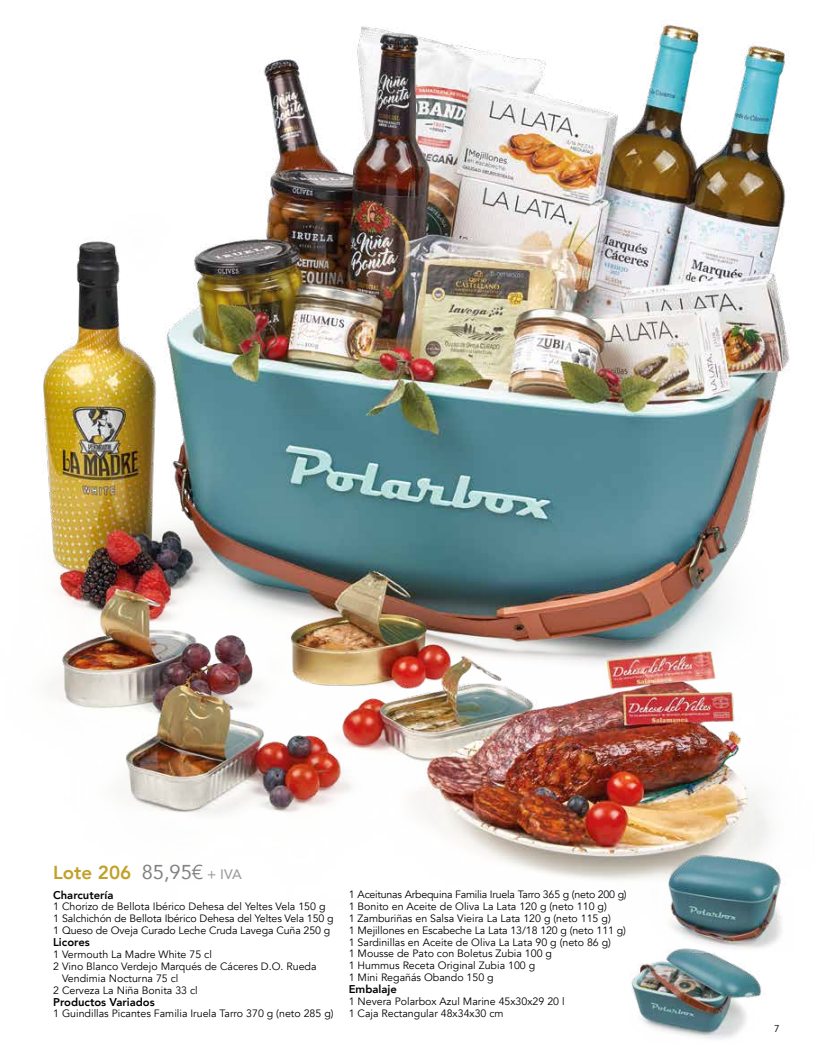
<style>
.page{position:relative;width:815px;height:1053px;background:#fff}
.page>*{position:absolute;margin:0;border:0;box-sizing:border-box;transform-origin:0 0}
.t1{font:800 18.75px "Avenir";color:#c1a128}
.t2{font:800 11.25px "Avenir";color:#000}
.t3{font:10.62px/11.9px "Avenir";color:#000}
.t4{font:10px "Avenir";color:#000}
.s1{font-weight:400;font-size:20px;color:#828282}
.s2{font-weight:500;font-size:13.75px;color:#9e9d9d}
</style>
<div class="page">
<img style="left:41px;top:24px;width:749px;height:857px">
<img style="left:630px;top:952px;width:132px;height:87px">
<img style="left:650px;top:851px;width:140px;height:101px">
<h1 class="t1" style="left:53px;top:857px;width:190px">Lote 206 <span class="s1">85,95€</span> <span class="s2">+ IVA</span></h1>
<p class="t2" style="left:53px;top:885px;width:62px">Charcutería</p>
<p class="t3" style="left:53px;top:901px;width:282px">1 Chorizo de Bellota Ibérico Dehesa del Yeltes Vela 150 g<br>1 Salchichón de Bellota Ibérico Dehesa del Yeltes Vela 150 g<br>1 Queso de Oveja Curado Leche Cruda Lavega Cuña 250 g</p>
<p class="t2" style="left:53px;top:933px;width:38px">Licores</p>
<p class="t3" style="left:53px;top:948px;width:160px">1 Vermouth La Madre White 75 cl</p>
<p class="t3" style="left:53px;top:960px;width:265px">2 Vino Blanco Verdejo Marqués de Cáceres D.O. Rueda</p>
<p class="t3" style="left:62px;top:972px;width:118px">Vendimia Nocturna 75 cl</p>
<p class="t3" style="left:53px;top:984px;width:146px">2 Cerveza La Niña Bonita 33 cl</p>
<p class="t2" style="left:53px;top:992px;width:103px">Productos Variados</p>
<p class="t3" style="left:53px;top:1007px;width:282px">1 Guindillas Picantes Familia Iruela Tarro 370 g (neto 285 g)</p>
<p class="t3" style="left:349px;top:888px;width:280px">1 Aceitunas Arbequina Familia Iruela Tarro 365 g (neto 200 g)<br>1 Bonito en Aceite de Oliva La Lata 120 g (neto 110 g)<br>1 Zamburiñas en Salsa Vieira La Lata 120 g (neto 115 g)<br>1 Mejillones en Escabeche La Lata 13/18 120 g (neto 111 g)<br>1 Sardinillas en Aceite de Oliva La Lata 90 g (neto 86 g)<br>1 Mousse de Pato con Boletus Zubia 100 g<br>1 Hummus Receta Original Zubia 100 g<br>1 Mini Regañás Obando 150 g</p>
<p class="t2" style="left:349px;top:980px;width:50px">Embalaje</p>
<p class="t3" style="left:349px;top:995px;width:217px">1 Nevera Polarbox Azul Marine 45x30x29 20 l<br>1 Caja Rectangular 48x34x30 cm</p>
<p class="t4" style="left:774px;top:1022px;width:7px">7</p>
</div>
